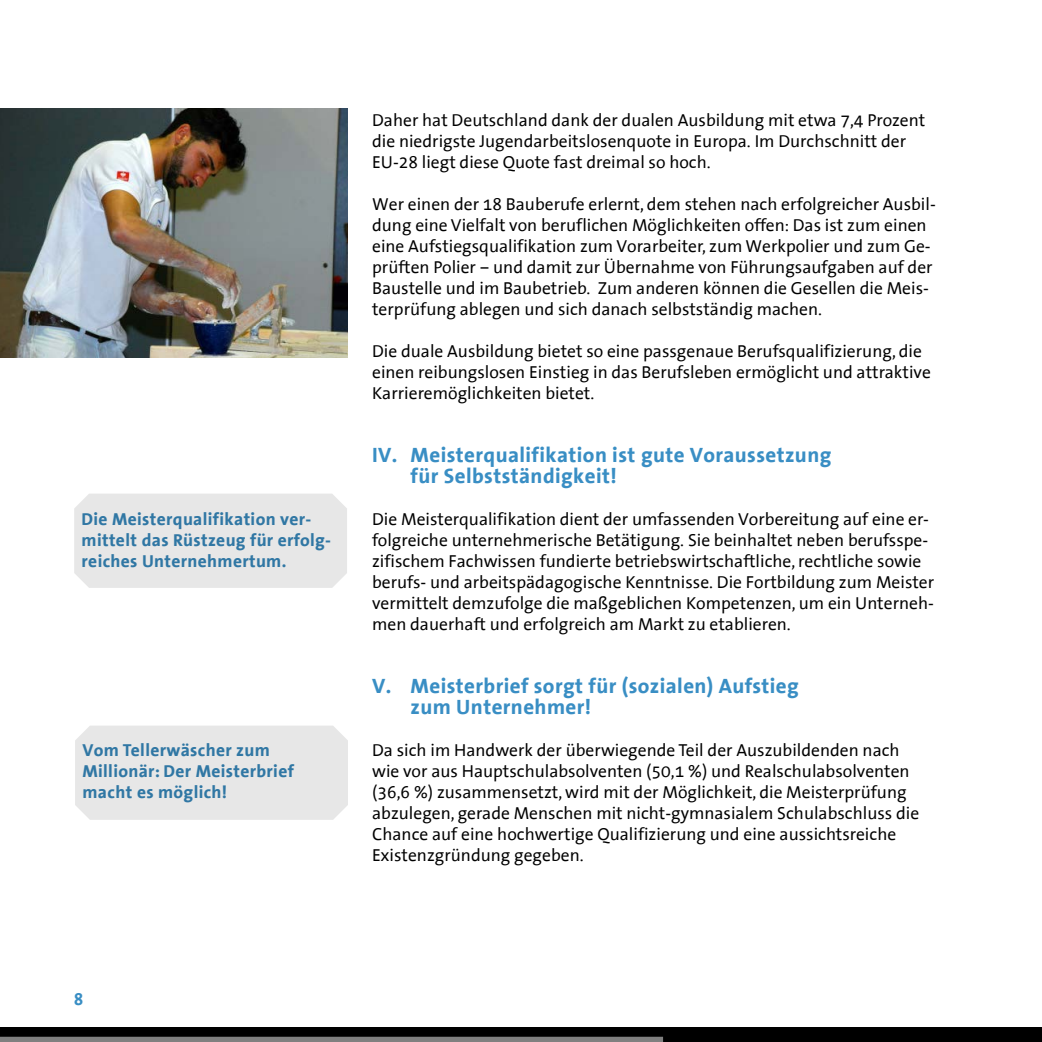
<style>
.page{position:relative;width:1042px;height:1042px;background:#fff}
.page>*{position:absolute;margin:0;border:0;box-sizing:border-box;transform-origin:0 0}
.t1{font:700 21px/21px "The Sans Office";letter-spacing:.02em;color:#398ec4}
.t2{font:17.5px/21px "The Sans Office";color:#000}
.t3{font:700 17.5px/21px "The Sans Office";letter-spacing:.02em;color:#3077a4}
.t4{font:700 17.5px "The Sans Office";color:#398ec4}
</style>
<div class="page">
<img style="left:0;top:109px;width:347px;height:248px">
<div style="left:74px;top:494px;width:273px;height:94px;background:#e7e7e7"></div>
<div style="left:75px;top:726px;width:273px;height:94px;background:#e7e7e7"></div>
<div style="left:0;top:1028px;width:1042px;height:14px;background:#000"></div>
<div style="left:0;top:1036px;width:663px;height:6px;background:#808080"></div>
<p class="t3" style="left:82px;top:509px;width:251px">Die Meisterqualifikation ver&shy;mittelt das Rüstzeug für erfolg&shy;reiches Unternehmertum.</p>
<p class="t3" style="left:82px;top:740px;width:213px">Vom Tellerwäscher zum<br>Millionär: Der Meisterbrief macht es möglich!</p>
<p class="t2" style="left:372px;top:110px;width:554px">Daher hat Deutschland dank der dualen Ausbildung mit etwa 7,4 Prozent die niedrigste Jugendarbeitslosenquote in Europa. Im Durchschnitt der<br>EU-28 liegt diese Quote fast dreimal so hoch.</p>
<p class="t2" style="left:372px;top:194px;width:565px">Wer einen der 18 Bauberufe erlernt, dem stehen nach erfolgreicher Ausbil&shy;dung eine Vielfalt von beruflichen Möglichkeiten offen: Das ist zum einen eine Aufstiegsqualifikation zum Vorarbeiter, zum Werkpolier und zum Ge&shy;prüften Polier – und damit zur Übernahme von Führungsaufgaben auf der Baustelle und im Baubetrieb. Zum anderen können die Gesellen die Meis&shy;terprüfung ablegen und sich danach selbstständig machen.</p>
<p class="t2" style="left:372px;top:341px;width:560px">Die duale Ausbildung bietet so eine passgenaue Berufsqualifizierung, die einen reibungslosen Einstieg in das Berufsleben ermöglicht und attraktive<br>Karrieremöglichkeiten bietet.</p>
<p class="t1" style="left:411px;top:445px;width:422px;text-indent:-38px">IV. Meisterqualifikation ist gute Voraussetzung für Selbstständigkeit!</p>
<p class="t2" style="left:372px;top:509px;width:563px">Die Meisterqualifikation dient der umfassenden Vorbereitung auf eine er&shy;folgreiche unternehmerische Betätigung. Sie beinhaltet neben berufsspe&shy;zifischem Fachwissen fundierte betriebswirtschaftliche, rechtliche sowie berufs- und arbeitspädagogische Kenntnisse. Die Fortbildung zum Meister vermittelt demzufolge die maßgeblichen Kompetenzen, um ein Unterneh&shy;men dauerhaft und erfolgreich am Markt zu etablieren.</p>
<p class="t1" style="left:411px;top:676px;width:390px;text-indent:-38px">V. Meisterbrief sorgt für (sozialen) Aufstieg zum Unternehmer!</p>
<p class="t2" style="left:372px;top:740px;width:549px">Da sich im Handwerk der überwiegende Teil der Auszubildenden nach wie vor aus Hauptschulabsolventen (50,1 %) und Realschulabsolventen (36,6 %) zusammensetzt, wird mit der Möglichkeit, die Meisterprüfung abzulegen, gerade Menschen mit nicht-gymnasialem Schulabschluss die Chance auf eine hochwertige Qualifizierung und eine aussichtsreiche Existenzgründung gegeben.</p>
<p class="t4" style="left:74px;top:990px;width:11px">8</p>
</div>
